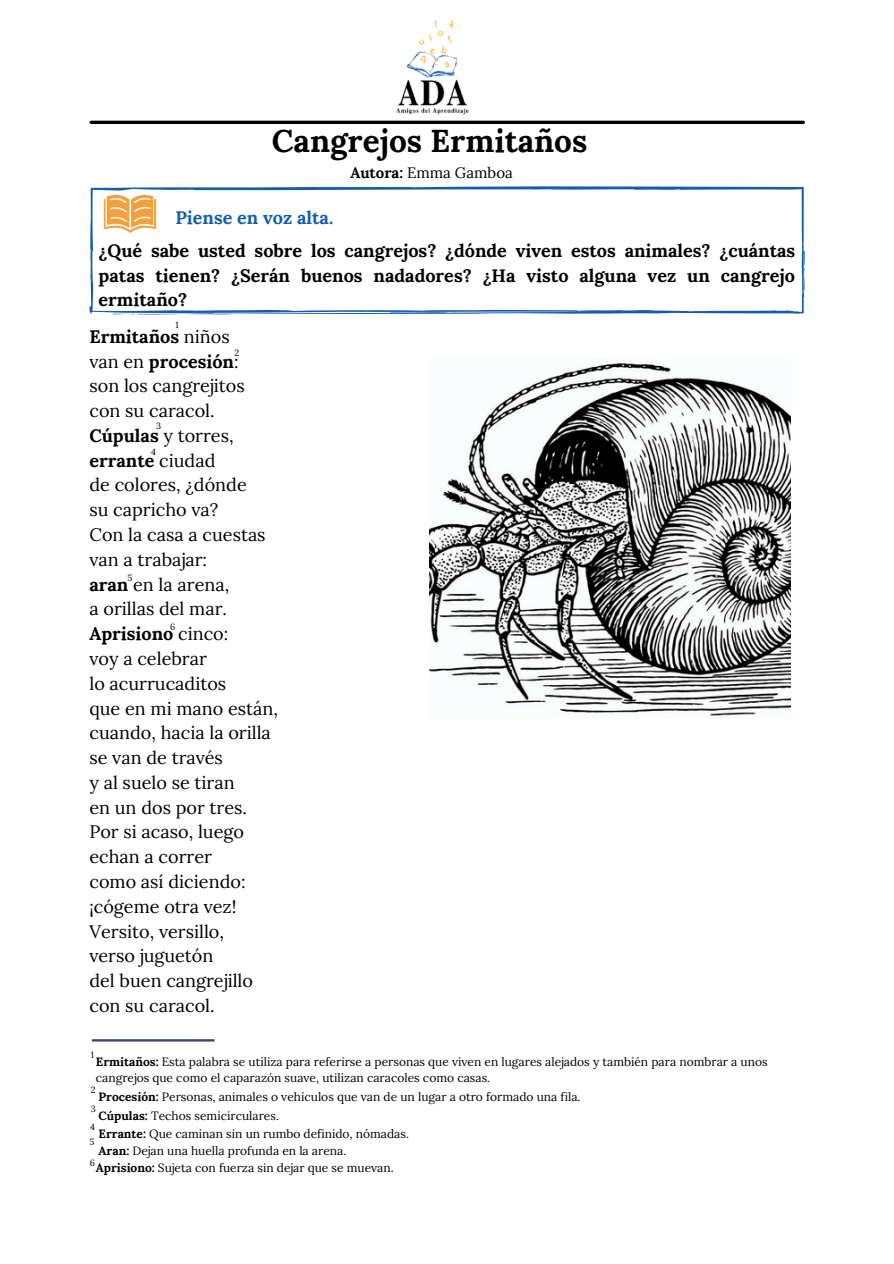
<style>
.page{position:relative;width:894px;height:1264px;background:#fff}
.page>*{position:absolute;margin:0;border:0;box-sizing:border-box;transform-origin:0 0}
.t1{font:700 31.5px "Lora";color:#000}
.t2{font:18px "Lora";color:#000}
.t3{font:700 18px/24.8px "Lora";color:#000;text-align:justify}
.t4{font:700 18px "Lora";color:#145dae}
.t5{font:15px "Lora";color:#000}
.t6{font:12px/16px "Lora";color:#000}
.t7{font:9px "Lora";color:#000}
.s1{font-weight:700}
.s2{font-weight:400}
</style>
<div class="page">
<img style="left:396px;top:20px;width:72px;height:101px">
<svg style="left:89px;top:186px;width:715px;height:129px"></svg>
<img style="left:99px;top:186px;width:63px;height:59px">
<img style="left:429px;top:363px;width:361px;height:353px">
<hr style="left:91px;top:121px;width:712px;height:3px;background:#000">
<svg style="left:92px;top:1039px;width:122px;height:2px"></svg>
<p class="t1" style="left:272px;top:121px;width:317px">Cangrejos Ermitaños</p>
<p class="t4" style="left:175px;top:206px;width:159px">Piense en voz alta.</p>
<p class="t5" style="left:350px;top:163px;width:164px"><span class="s1">Autora:</span> Emma Gamboa</p>
<p class="t3" style="left:99px;top:238px;width:698px">¿Qué sabe usted sobre los cangrejos? ¿dónde viven estos animales? ¿cuántas patas tienen? ¿Serán buenos nadadores? ¿Ha visto alguna vez un cangrejo ermitaño?</p>
<p class="t7" style="left:175px;top:319px;width:5px">1</p>
<p class="t3" style="left:89px;top:324px;width:142px">Ermitaños <span class="s2">niños</span></p>
<p class="t3" style="left:89px;top:348px;width:150px"><span class="s2">van en</span> procesión<span class="s2">:</span></p>
<p class="t2" style="left:89px;top:374px;width:157px">son los cangrejitos</p>
<p class="t2" style="left:89px;top:399px;width:127px">con su caracol.</p>
<p class="t2" style="left:89px;top:424px;width:146px"><span class="s1">Cúpulas</span> y torres,</p>
<p class="t3" style="left:89px;top:447px;width:127px">errante <span class="s2">ciudad</span></p>
<p class="t2" style="left:89px;top:473px;width:159px">de colores, ¿dónde</p>
<p class="t2" style="left:89px;top:498px;width:130px">su capricho va?</p>
<p class="t2" style="left:89px;top:523px;width:178px">Con la casa a cuestas</p>
<p class="t2" style="left:89px;top:547px;width:119px">van a trabajar:</p>
<p class="t2" style="left:89px;top:572px;width:141px"><span class="s1">aran</span> en la arena,</p>
<p class="t2" style="left:89px;top:597px;width:139px">a orillas del mar.</p>
<p class="t3" style="left:89px;top:621px;width:140px">Aprisiono <span class="s2">cinco:</span></p>
<p class="t2" style="left:89px;top:647px;width:119px">voy a celebrar</p>
<p class="t2" style="left:89px;top:671px;width:138px">lo acurrucaditos</p>
<p class="t2" style="left:89px;top:696px;width:190px">que en mi mano están,</p>
<p class="t2" style="left:89px;top:721px;width:183px">cuando, hacia la orilla</p>
<p class="t2" style="left:89px;top:746px;width:135px">se van de través</p>
<p class="t2" style="left:89px;top:770px;width:147px">y al suelo se tiran</p>
<p class="t2" style="left:89px;top:795px;width:159px">en un dos por tres.</p>
<p class="t2" style="left:89px;top:820px;width:156px">Por si acaso, luego</p>
<p class="t2" style="left:89px;top:845px;width:124px">echan a correr</p>
<p class="t2" style="left:89px;top:869px;width:157px">como así diciendo:</p>
<p class="t2" style="left:89px;top:894px;width:149px">¡cógeme otra vez!</p>
<p class="t2" style="left:89px;top:919px;width:136px">Versito, versillo,</p>
<p class="t2" style="left:89px;top:944px;width:125px">verso juguetón</p>
<p class="t2" style="left:89px;top:969px;width:165px">del buen cangrejillo</p>
<p class="t2" style="left:89px;top:993px;width:127px">con su caracol.</p>
<p class="t7" style="left:234px;top:347px;width:6px">2</p>
<p class="t7" style="left:156px;top:420px;width:7px">3</p>
<p class="t7" style="left:151px;top:446px;width:6px">4</p>
<p class="t7" style="left:127px;top:572px;width:6px">5</p>
<p class="t7" style="left:170px;top:621px;width:7px">6</p>
<p class="t7" style="left:91px;top:1049px;width:5px">1</p>
<p class="t6" style="left:96px;top:1053px;width:673px"><span class="s1">Ermitaños:</span> Esta palabra se utiliza para referirse a personas que viven en lugares alejados y también para nombrar a unos cangrejos que como el caparazón suave, utilizan caracoles como casas.</p>
<p class="t7" style="left:91px;top:1083px;width:6px">2</p>
<p class="t7" style="left:91px;top:1102px;width:7px">3</p>
<p class="t7" style="left:90px;top:1121px;width:6px">4</p>
<p class="t6" style="left:99px;top:1088px;width:483px"><span class="s1">Procesión:</span> Personas, animales o vehículos que van de un lugar a otro formado una fila.</p>
<p class="t6" style="left:99px;top:1107px;width:182px"><span class="s1">Cúpulas:</span> Techos semicirculares.</p>
<p class="t6" style="left:99px;top:1125px;width:312px"><span class="s1">Errante:</span> Que caminan sin un rumbo definido, nómadas.</p>
<p class="t7" style="left:89px;top:1135px;width:6px">5</p>
<p class="t6" style="left:99px;top:1142px;width:249px"><span class="s1">Aran:</span> Dejan una huella profunda en la arena.</p>
<p class="t7" style="left:90px;top:1157px;width:7px">6</p>
<p class="t6" style="left:96px;top:1159px;width:299px"><span class="s1">Aprisiono:</span> Sujeta con fuerza sin dejar que se muevan.</p>
</div>
